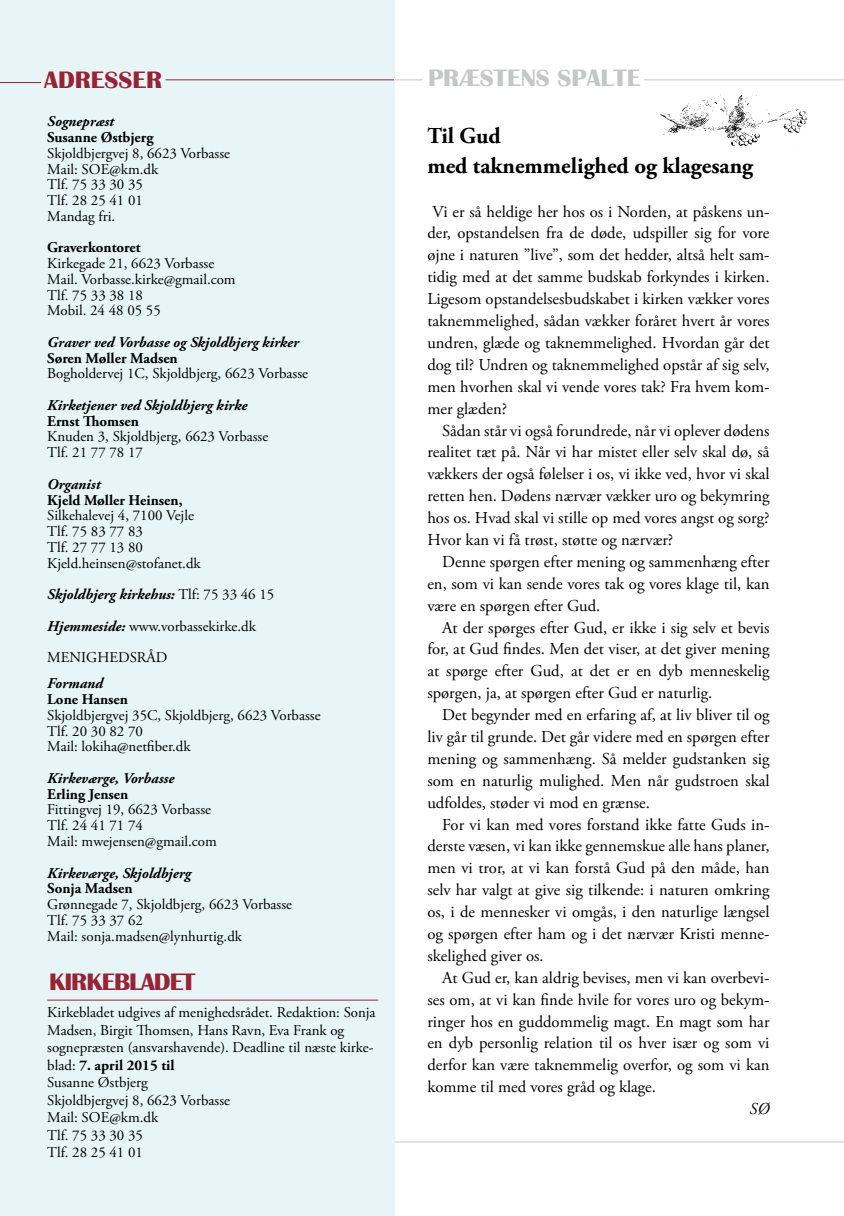
<style>
.page{position:relative;width:844px;height:1216px;background:#fff}
.page>*{position:absolute;margin:0;border:0;box-sizing:border-box;transform-origin:0 0}
.t1{font:700 24.5px "Britannic";letter-spacing:-.02em;color:#972335;scale:1.04 1}
.t2{font:700 24.5px "Britannic";color:#c5c6c6;scale:1.04 1}
.t3{font:700 22.75px/29.8px "Adobe Garamond Pro";color:#000}
.t4{font:16.62px/21.9px "Adobe Garamond Pro";color:#000;text-align:justify}
.t5{font:italic 16.62px "Adobe Garamond Pro";color:#000}
.t6{font:700 16.62px "Britannic";color:#000}
.t7{font:14.88px/15.8px "Adobe Garamond Pro";color:#000}
.t8{font:italic 700 14.88px "Adobe Garamond Pro";color:#000}
.t9{font:700 14.88px "Adobe Garamond Pro";color:#000}
.s1{font-weight:700;font-style:italic}
.s2{font-weight:700}
</style>
<div class="page">
<hr style="left:0;top:79px;width:843px;height:1px;background:#c5c6c6">
<hr style="left:0;top:1141px;width:843px;height:1px;background:#c5c6c6">
<div style="left:0;top:0;width:394px;height:1215px;background:#e8f5f6"></div>
<hr style="left:0;top:82px;width:41px;height:1px;background:#972335">
<hr style="left:165px;top:79px;width:229px;height:1px;background:#972335">
<div style="left:423px;top:69px;width:220px;height:32px;background:#fff"></div>
<hr style="left:47px;top:999px;width:331px;height:1px;background:#972335">
<img style="left:660px;top:94px;width:148px;height:53px">
<h1 class="t1" style="left:44px;top:66px;width:115px">ADRESSER</h1>
<h1 class="t2" style="left:428px;top:64px;width:205px">PRÆSTENS SPALTE</h1>
<h2 class="t3" style="left:427px;top:121px;width:327px">Til Gud<br>med taknemmelighed og klagesang</h2>
<p class="t4" style="left:427px;top:201px;width:343px">Vi er så heldige her hos os i Norden, at påskens un&shy;der, opstandelsen fra de døde, udspiller sig for vore øjne i naturen ”live”, som det hedder, altså helt sam&shy;tidig med at det samme budskab forkyndes i kirken.<br>Ligesom opstandelsesbudskabet i kirken vækker vores taknemmelighed, sådan vækker foråret hvert år vores undren, glæde og taknemmelighed. Hvordan går det dog til? Undren og taknemmelighed opstår af sig selv, men hvorhen skal vi vende vores tak? Fra hvem kom&shy;mer glæden?</p>
<p class="t4" style="left:427px;top:420px;width:343px;text-indent:15px">Sådan står vi også forundrede, når vi oplever dødens realitet tæt på. Når vi har mistet eller selv skal dø, så vækkers der også følelser i os, vi ikke ved, hvor vi skal retten hen. Dødens nærvær vækker uro og bekymring hos os. Hvad skal vi stille op med vores angst og sorg?<br>Hvor kan vi få trøst, støtte og nærvær?</p>
<p class="t4" style="left:427px;top:551px;width:343px;text-indent:15px">Denne spørgen efter mening og sammenhæng efter en, som vi kan sende vores tak og vores klage til, kan være en spørgen efter Gud.</p>
<p class="t4" style="left:427px;top:617px;width:343px;text-indent:15px">At der spørges efter Gud, er ikke i sig selv et bevis for, at Gud findes. Men det viser, at det giver mening at spørge efter Gud, at det er en dyb menneskelig spørgen, ja, at spørgen efter Gud er naturlig.</p>
<p class="t4" style="left:427px;top:704px;width:343px;text-indent:15px">Det begynder med en erfaring af, at liv bliver til og liv går til grunde. Det går videre med en spørgen efter mening og sammenhæng. Så melder gudstanken sig som en naturlig mulighed. Men når gudstroen skal udfoldes, støder vi mod en grænse.</p>
<p class="t4" style="left:427px;top:813px;width:343px;text-indent:15px">For vi kan med vores forstand ikke fatte Guds in&shy;derste væsen, vi kan ikke gennemskue alle hans planer, men vi tror, at vi kan forstå Gud på den måde, han selv har valgt at give sig tilkende: i naturen omkring os, i de mennesker vi omgås, i den naturlige længsel og spørgen efter ham og i det nærvær Kristi menne&shy;skelighed giver os.</p>
<p class="t4" style="left:427px;top:967px;width:343px;text-indent:15px">At Gud er, kan aldrig bevises, men vi kan overbevi&shy;ses om, at vi kan finde hvile for vores uro og bekym&shy;ringer hos en guddommelig magt. En magt som har en dyb personlig relation til os hver især og som vi derfor kan være taknemmelig overfor, og som vi kan komme til med vores gråd og klage.</p>
<p class="t5" style="left:749px;top:1098px;width:21px">SØ</p>
<p class="t8" style="left:47px;top:113px;width:68px">Sognepræst</p>
<p class="t9" style="left:47px;top:129px;width:108px">Susanne Østbjerg</p>
<p class="t7" style="left:47px;top:146px;width:184px">Skjoldbjergvej 8, 6623 Vorbasse<br>Mail: SOE@km.dk<br>Tlf. 75 33 30 35<br>Tlf. 28 25 41 01<br>Mandag fri.</p>
<p class="t9" style="left:47px;top:239px;width:95px">Graverkontoret</p>
<p class="t7" style="left:47px;top:256px;width:190px">Kirkegade 21, 6623 Vorbasse<br>Mail. Vorbasse.kirke@gmail.com<br>Tlf. 75 33 38 18<br>Mobil. 24 48 05 55</p>
<p class="t8" style="left:47px;top:333px;width:253px">Graver ved Vorbasse og Skjoldbjerg kirker</p>
<p class="t9" style="left:47px;top:349px;width:132px">Søren Møller Madsen</p>
<p class="t7" style="left:47px;top:366px;width:262px">Bogholdervej 1C, Skjoldbjerg, 6623 Vorbasse</p>
<p class="t8" style="left:47px;top:396px;width:201px">Kirketjener ved Skjoldbjerg kirke</p>
<p class="t9" style="left:47px;top:412px;width:93px">Ernst Thomsen</p>
<p class="t7" style="left:47px;top:429px;width:222px">Knuden 3, Skjoldbjerg, 6623 Vorbasse<br>Tlf. 21 77 78 17</p>
<p class="t8" style="left:47px;top:475px;width:55px">Organist</p>
<p class="t9" style="left:47px;top:491px;width:137px">Kjeld Møller Heinsen,</p>
<p class="t7" style="left:47px;top:508px;width:155px">Silkehalevej 4, 7100 Vejle<br>Tlf. 75 83 77 83<br>Tlf. 27 77 13 80<br>Kjeld.heinsen@stofanet.dk</p>
<p class="t7" style="left:47px;top:579px;width:228px;line-height:31.5px"><span class="s1">Skjoldbjerg kirkehus:</span> Tlf: 75 33 46 15<br><span class="s1">Hjemmeside:</span> www.vorbassekirke.dk<br>MENIGHEDSRÅD</p>
<p class="t8" style="left:47px;top:675px;width:57px">Formand</p>
<p class="t9" style="left:47px;top:690px;width:82px">Lone Hansen</p>
<p class="t7" style="left:47px;top:707px;width:275px">Skjoldbjergvej 35C, Skjoldbjerg, 6623 Vorbasse<br>Tlf. 20 30 82 70<br>Mail: lokiha@netfiber.dk</p>
<p class="t8" style="left:47px;top:769px;width:128px">Kirkeværge, Vorbasse</p>
<p class="t9" style="left:47px;top:785px;width:83px">Erling Jensen</p>
<p class="t7" style="left:47px;top:802px;width:171px">Fittingvej 19, 6623 Vorbasse<br>Tlf. 24 41 71 74<br>Mail: mwejensen@gmail.com</p>
<p class="t8" style="left:47px;top:864px;width:145px">Kirkeværge, Skjoldbjerg</p>
<p class="t9" style="left:47px;top:879px;width:87px">Sonja Madsen</p>
<p class="t7" style="left:47px;top:897px;width:246px">Grønnegade 7, Skjoldbjerg, 6623 Vorbasse<br>Tlf. 75 33 37 62<br>Mail: sonja.madsen@lynhurtig.dk</p>
<h1 class="t1" style="left:49px;top:967px;width:115px">KIRKEBLADET</h1>
<p class="t7" style="left:47px;top:1004px;width:330px;line-height:17.5px">Kirkebladet udgives af menighedsrådet. Redaktion: Sonja<br>Madsen, Birgit Thomsen, Hans Ravn, Eva Frank og sognepræsten (ansvarshavende). Deadline til næste kirke&shy;blad: <span class="s2">7. april 2015 til<br></span>Susanne Østbjerg<br>Skjoldbjergvej 8, 6623 Vorbasse<br>Mail: SOE@km.dk<br>Tlf. 75 33 30 35<br>Tlf. 28 25 41 01</p>
<p class="t6" style="left:95px;top:1130px;width:12px">2</p>
</div>
